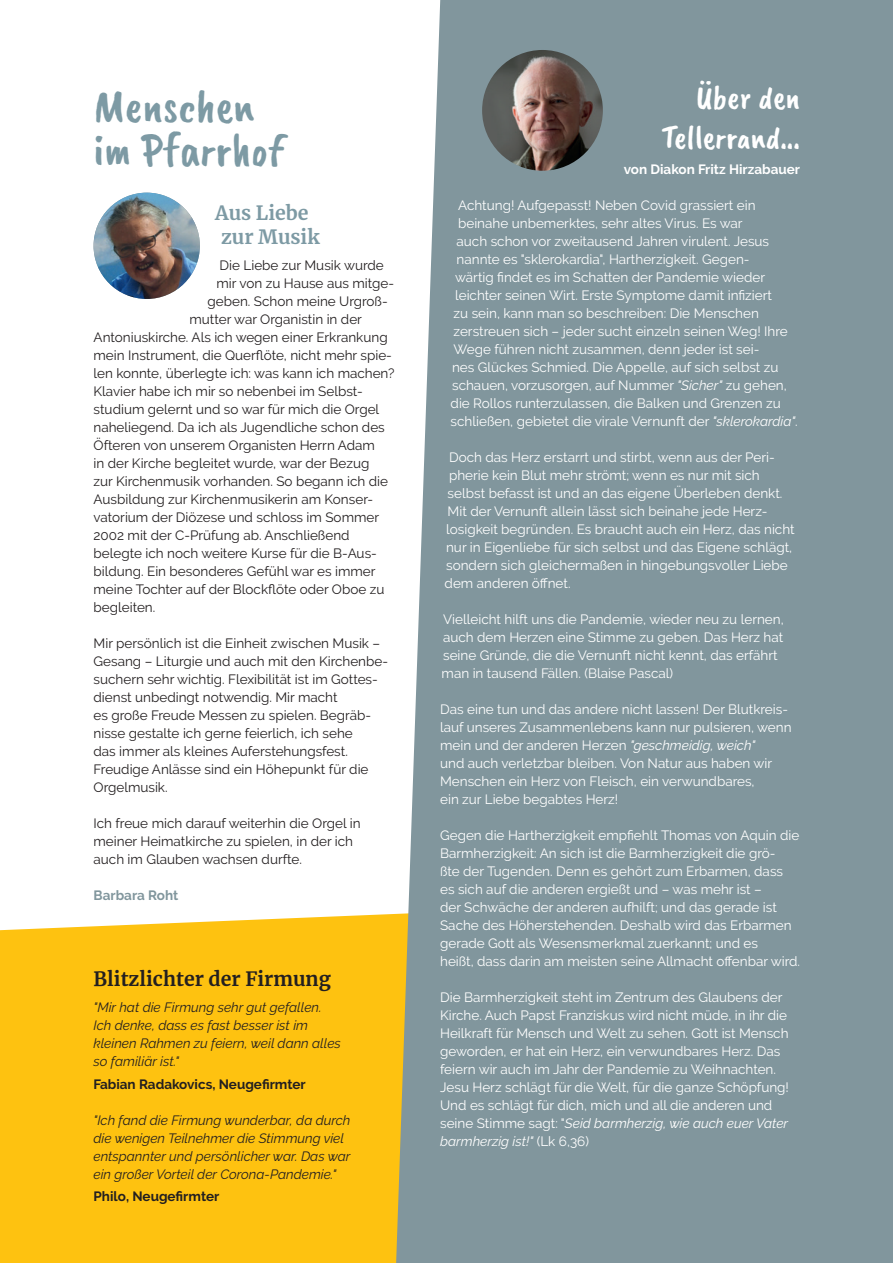
<style>
.page{position:relative;width:893px;height:1263px;background:#fff}
.page>*{position:absolute;margin:0;border:0;box-sizing:border-box;transform-origin:0 0}
.t1{font:46.5px/43.8px "Caveat Brush";color:#7d9aa4}
.t2{font:33px/39.6px "Caveat Brush";color:#fff;text-align:right}
.t3{font:700 19.5px "Merriweather";color:#231f20}
.t4{font:700 19.5px/23.4px "Merriweather";color:#7d9aa4;text-align:center}
.t5{font:13.5px/18px "Raleway";color:#fff}
.t6{font:13.5px/18px "Raleway";color:#231f20}
.t7{font:italic 13.5px/18px "Raleway";color:#231f20}
.t8{font:700 13.5px "Raleway";color:#231f20}
.t9{font:700 13.5px "Raleway";color:#fff}
.t10{font:700 13.5px "Raleway";color:#81969d}
.s1{font-style:italic}
</style>
<div class="page">
<div style="left:0;top:913px;width:396px;height:350px;background:#fec210"></div>
<div style="left:396px;top:0;width:497px;height:1263px;background:#81969d"></div>
<img style="left:482px;top:50px;width:121px;height:121px;border-radius:60px">
<img style="left:94px;top:193px;width:106px;height:106px;border-radius:53px">
<h1 class="t1" style="left:94px;top:85px;width:191px">Menschen im Pfarrhof</h1>
<h3 class="t4" style="left:215px;top:201px;width:106px">Aus Liebe zur Musik</h3>
<p class="t6" style="left:220px;top:256px;width:166px">Die Liebe zur Musik wurde</p>
<p class="t6" style="left:217px;top:274px;width:179px">mir von zu Hause aus mitge-</p>
<p class="t6" style="left:208px;top:292px;width:182px">geben. Schon meine Urgroß-</p>
<p class="t6" style="left:190px;top:310px;width:174px">mutter war Organistin in der</p>
<p class="t6" style="left:94px;top:328px;width:296px">Antoniuskirche. Als ich wegen einer Erkrankung</p>
<p class="t6" style="left:94px;top:346px;width:300px">mein Instrument, die Querflöte, nicht mehr spie-</p>
<p class="t6" style="left:94px;top:364px;width:303px">len konnte, überlegte ich: was kann ich machen?</p>
<p class="t6" style="left:94px;top:382px;width:271px">Klavier habe ich mir so nebenbei im Selbst-</p>
<p class="t6" style="left:94px;top:400px;width:287px">studium gelernt und so war für mich die Orgel</p>
<p class="t6" style="left:94px;top:418px;width:293px">naheliegend. Da ich als Jugendliche schon des</p>
<p class="t6" style="left:94px;top:436px;width:283px">Öfteren von unserem Organisten Herrn Adam</p>
<p class="t6" style="left:94px;top:454px;width:277px">in der Kirche begleitet wurde, war der Bezug</p>
<p class="t6" style="left:94px;top:472px;width:296px">zur Kirchenmusik vorhanden. So begann ich die</p>
<p class="t6" style="left:94px;top:490px;width:281px">Ausbildung zur Kirchenmusikerin am Konser-</p>
<p class="t6" style="left:94px;top:508px;width:287px">vatorium der Diözese und schloss im Sommer</p>
<p class="t6" style="left:94px;top:526px;width:258px">2002 mit der C-Prüfung ab. Anschließend</p>
<p class="t6" style="left:94px;top:544px;width:285px">belegte ich noch weitere Kurse für die B-Aus-</p>
<p class="t6" style="left:94px;top:562px;width:283px">bildung. Ein besonderes Gefühl war es immer</p>
<p class="t6" style="left:94px;top:580px;width:292px">meine Tochter auf der Blockflöte oder Oboe zu</p>
<p class="t6" style="left:94px;top:598px;width:63px">begleiten.</p>
<p class="t6" style="left:94px;top:634px;width:296px">Mir persönlich ist die Einheit zwischen Musik – Gesang – Liturgie und auch mit den Kirchenbe&shy;suchern sehr wichtig. Flexibilität ist im Gottes&shy;dienst unbedingt notwendig. Mir macht<br>es große Freude Messen zu spielen. Begräb&shy;nisse gestalte ich gerne feierlich, ich sehe<br>das immer als kleines Auferstehungsfest.<br>Freudige Anlässe sind ein Höhepunkt für die Orgelmusik.</p>
<p class="t6" style="left:94px;top:814px;width:268px">Ich freue mich darauf weiterhin die Orgel in meiner Heimatkirche zu spielen, in der ich auch im Glauben wachsen durfte.</p>
<p class="t10" style="left:94px;top:888px;width:86px">Barbara Roht</p>
<h3 class="t3" style="left:94px;top:965px;width:239px">Blitzlichter der Firmung</h3>
<p class="t7" style="left:94px;top:998px;width:249px">"Mir hat die Firmung sehr gut gefallen.<br>Ich denke, dass es fast besser ist im kleinen Rahmen zu feiern, weil dann alles so familiär ist."</p>
<p class="t8" style="left:94px;top:1076px;width:214px">Fabian Radakovics, Neugefirmter</p>
<p class="t7" style="left:94px;top:1111px;width:258px">"Ich fand die Firmung wunderbar, da durch die wenigen Teilnehmer die Stimmung viel entspannter und persönlicher war. Das war ein großer Vorteil der Corona-Pandemie."</p>
<p class="t8" style="left:94px;top:1188px;width:127px">Philo, Neugefirmter</p>
<h2 class="t2" style="left:661px;top:79px;width:140px">Über den<br>Tellerrand...</h2>
<p class="t9" style="left:624px;top:162px;width:178px">von Diakon Fritz Hirzabauer</p>
<p class="t5" style="left:458px;top:197px;width:299px">Achtung! Aufgepasst! Neben Covid grassiert ein</p>
<p class="t5" style="left:458px;top:215px;width:286px">beinahe unbemerktes, sehr altes Virus. Es war</p>
<p class="t5" style="left:457px;top:233px;width:314px">auch schon vor zweitausend Jahren virulent. Jesus</p>
<p class="t5" style="left:457px;top:251px;width:294px">nannte es "sklerokardia", Hartherzigkeit. Gegen-</p>
<p class="t5" style="left:455px;top:269px;width:311px">wärtig findet es im Schatten der Pandemie wieder</p>
<p class="t5" style="left:455px;top:287px;width:318px">leichter seinen Wirt. Erste Symptome damit infiziert</p>
<p class="t5" style="left:454px;top:305px;width:307px">zu sein, kann man so beschreiben: Die Menschen</p>
<p class="t5" style="left:454px;top:323px;width:336px">zerstreuen sich – jeder sucht einzeln seinen Weg! Ihre</p>
<p class="t5" style="left:454px;top:340px;width:307px">Wege führen nicht zusammen, denn jeder ist sei-</p>
<p class="t5" style="left:452px;top:358px;width:328px">nes Glückes Schmied. Die Appelle, auf sich selbst zu</p>
<p class="t5" style="left:452px;top:376px;width:336px">schauen, vorzusorgen, auf Nummer <span class="s1">"Sicher"</span> zu gehen,</p>
<p class="t5" style="left:451px;top:394px;width:332px">die Rollos runterzulassen, die Balken und Grenzen zu</p>
<p class="t5" style="left:451px;top:412px;width:349px">schließen, gebietet die virale Vernunft der <span class="s1">"sklerokardia"</span>.</p>
<p class="t5" style="left:449px;top:448px;width:327px">Doch das Herz erstarrt und stirbt, wenn aus der Peri-</p>
<p class="t5" style="left:449px;top:466px;width:312px">pherie kein Blut mehr strömt; wenn es nur mit sich</p>
<p class="t5" style="left:448px;top:484px;width:336px">selbst befasst ist und an das eigene Überleben denkt.</p>
<p class="t5" style="left:448px;top:502px;width:321px">Mit der Vernunft allein lässt sich beinahe jede Herz-</p>
<p class="t5" style="left:446px;top:520px;width:350px">losigkeit begründen. Es braucht auch ein Herz, das nicht</p>
<p class="t5" style="left:446px;top:538px;width:348px">nur in Eigenliebe für sich selbst und das Eigene schlägt,</p>
<p class="t5" style="left:446px;top:556px;width:343px">sondern sich gleichermaßen in hingebungsvoller Liebe</p>
<p class="t5" style="left:445px;top:574px;width:127px">dem anderen öffnet.</p>
<p class="t5" style="left:442px;top:610px;width:344px">Vielleicht hilft uns die Pandemie, wieder neu zu lernen, auch dem Herzen eine Stimme zu geben. Das Herz hat seine Gründe, die die Vernunft nicht kennt, das erfährt man in tausend Fällen. (Blaise Pascal)</p>
<p class="t5" style="left:440px;top:700px;width:353px">Das eine tun und das andere nicht lassen! Der Blutkreis&shy;lauf unseres Zusammenlebens kann nur pulsieren, wenn mein und der anderen Herzen <span class="s1">"geschmeidig, weich"<br></span>und auch verletzbar bleiben. Von Natur aus haben wir Menschen ein Herz von Fleisch, ein verwundbares,<br>ein zur Liebe begabtes Herz!</p>
<p class="t5" style="left:440px;top:826px;width:362px">Gegen die Hartherzigkeit empfiehlt Thomas von Aquin die Barmherzigkeit: An sich ist die Barmherzigkeit die grö-<br>ßte der Tugenden. Denn es gehört zum Erbarmen, dass es sich auf die anderen ergießt und – was mehr ist –<br>der Schwäche der anderen aufhilft; und das gerade ist Sache des Höherstehenden. Deshalb wird das Erbarmen gerade Gott als Wesensmerkmal zuerkannt; und es<br>heißt, dass darin am meisten seine Allmacht offenbar wird.</p>
<p class="t5" style="left:440px;top:988px;width:350px">Die Barmherzigkeit steht im Zentrum des Glaubens der Kirche. Auch Papst Franziskus wird nicht müde, in ihr die Heilkraft für Mensch und Welt zu sehen. Gott ist Mensch geworden, er hat ein Herz, ein verwundbares Herz. Das feiern wir auch im Jahr der Pandemie zu Weihnachten.<br>Jesu Herz schlägt für die Welt, für die ganze Schöpfung!<br>Und es schlägt für dich, mich und all die anderen und seine Stimme sagt: "<span class="s1">Seid barmherzig, wie auch euer Vater barmherzig ist!"</span> (Lk 6,36)</p>
</div>
